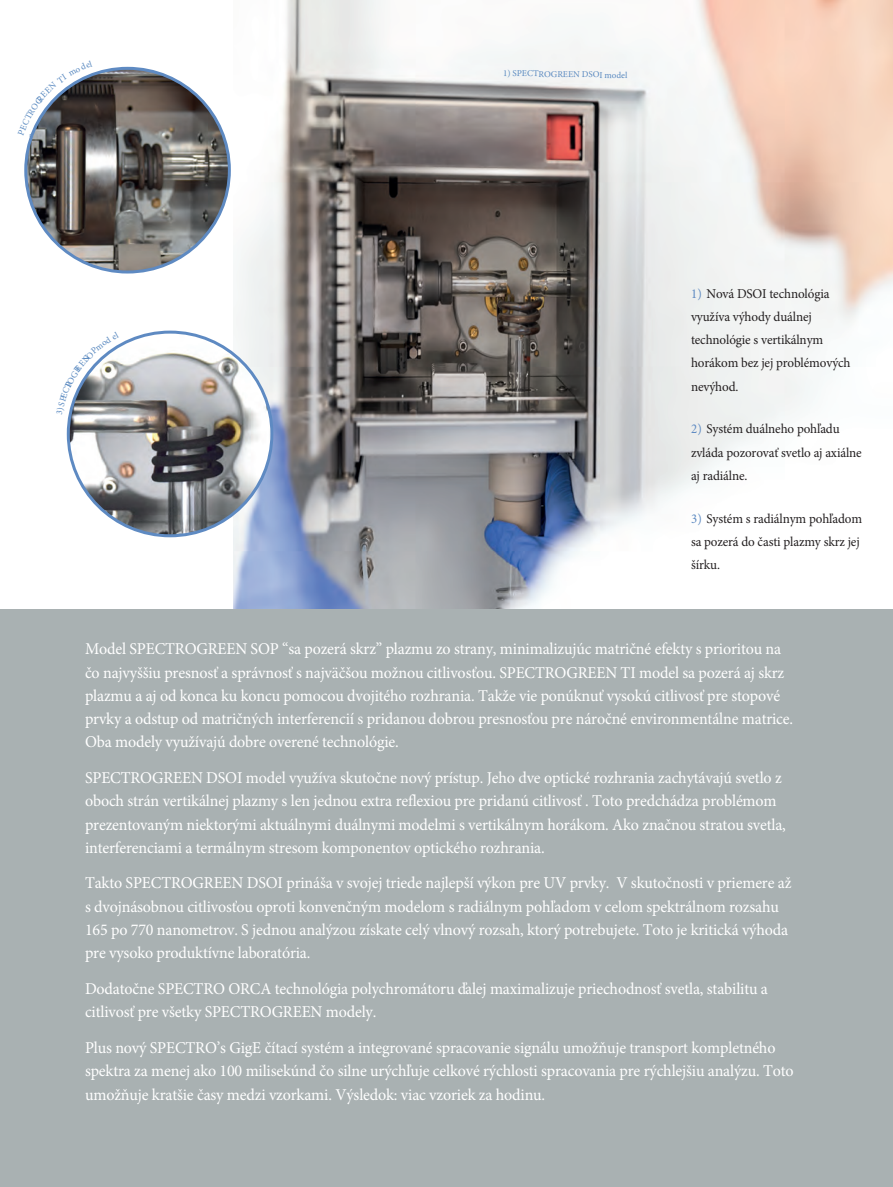
<style>
.page{position:relative;width:893px;height:1187px;background:#fff}
.page>*{position:absolute;margin:0;border:0;box-sizing:border-box;transform-origin:0 0}
.t1{font:16.5px/23.2px "Minion Pro";letter-spacing:-.01em;color:#fff}
.t2{font:13.5px/23.1px "Minion Pro";letter-spacing:-.01em;color:#231f20}
.t3{font:9px "Minion Pro";color:#5989c0}
.s1{color:#5e8ac2}
</style>
<div class="page">
<img style="left:233px;top:0;width:660px;height:609px">
<div style="left:0;top:609px;width:893px;height:577px;background:#a9b1b2"></div>
<img style="left:68px;top:332px;width:204px;height:203px;border-radius:102px">
<img style="left:26px;top:68px;width:203px;height:204px;border-radius:102px">
<svg style="left:29px;top:72px;width:64px;height:66px"></svg>
<svg style="left:68px;top:344px;width:51px;height:70px"></svg>
<p class="t3" style="left:503px;top:67px;width:126px;rotate:1deg">1) SPECTROGREEN DSOI model</p>
<p class="t2" style="left:691px;top:282px;width:161px"><span class="s1">1)</span> Nová DSOI technológia využíva výhody duálnej technológie s vertikálnym horákom bez jej problémových nevýhod.</p>
<p class="t2" style="left:691px;top:417px;width:172px"><span class="s1">2)</span> Systém duálneho pohľadu zvláda pozorovať svetlo aj axiálne aj radiálne.</p>
<p class="t2" style="left:691px;top:507px;width:173px"><span class="s1">3)</span> Systém s radiálnym pohľadom sa pozerá do časti plazmy skrz jej šírku.</p>
<p class="t1" style="left:85px;top:637px;width:710px">Model SPECTROGREEN SOP “sa pozerá skrz” plazmu zo strany, minimalizujúc matričné efekty s prioritou na čo najvyššiu presnosť a správnosť s najväčšou možnou citlivosťou. SPECTROGREEN TI model sa pozerá aj skrz plazmu a aj od konca ku koncu pomocou dvojitého rozhrania. Takže vie ponúknuť vysokú citlivosť pre stopové prvky a odstup od matričných interferencií s pridanou dobrou presnosťou pre náročné environmentálne matrice.<br>Oba modely využívajú dobre overené technológie.</p>
<p class="t1" style="left:85px;top:766px;width:702px">SPECTROGREEN DSOI model využíva skutočne nový prístup. Jeho dve optické rozhrania zachytávajú svetlo z oboch strán vertikálnej plazmy s len jednou extra reflexiou pre pridanú citlivosť . Toto predchádza problémom prezentovaným niektorými aktuálnymi duálnymi modelmi s vertikálnym horákom. Ako značnou stratou svetla, interferenciami a termálnym stresom komponentov optického rozhrania.</p>
<p class="t1" style="left:85px;top:871px;width:708px">Takto SPECTROGREEN DSOI prináša v svojej triede najlepší výkon pre UV prvky. V skutočnosti v priemere až s dvojnásobnou citlivosťou oproti konvenčným modelom s radiálnym pohľadom v celom spektrálnom rozsahu 165 po 770 nanometrov. S jednou analýzou získate celý vlnový rozsah, ktorý potrebujete. Toto je kritická výhoda pre vysoko produktívne laboratória.</p>
<p class="t1" style="left:85px;top:976px;width:684px">Dodatočne SPECTRO ORCA technológia polychromátoru ďalej maximalizuje priechodnosť svetla, stabilitu a citlivosť pre všetky SPECTROGREEN modely.</p>
<p class="t1" style="left:85px;top:1036px;width:710px">Plus nový SPECTRO’s GigE čítací systém a integrované spracovanie signálu umožňuje transport kompletného spektra za menej ako 100 milisekúnd čo silne urýchľuje celkové rýchlosti spracovania pre rýchlejšiu analýzu. Toto umožňuje kratšie časy medzi vzorkami. Výsledok: viac vzoriek za hodinu.</p>
</div>
